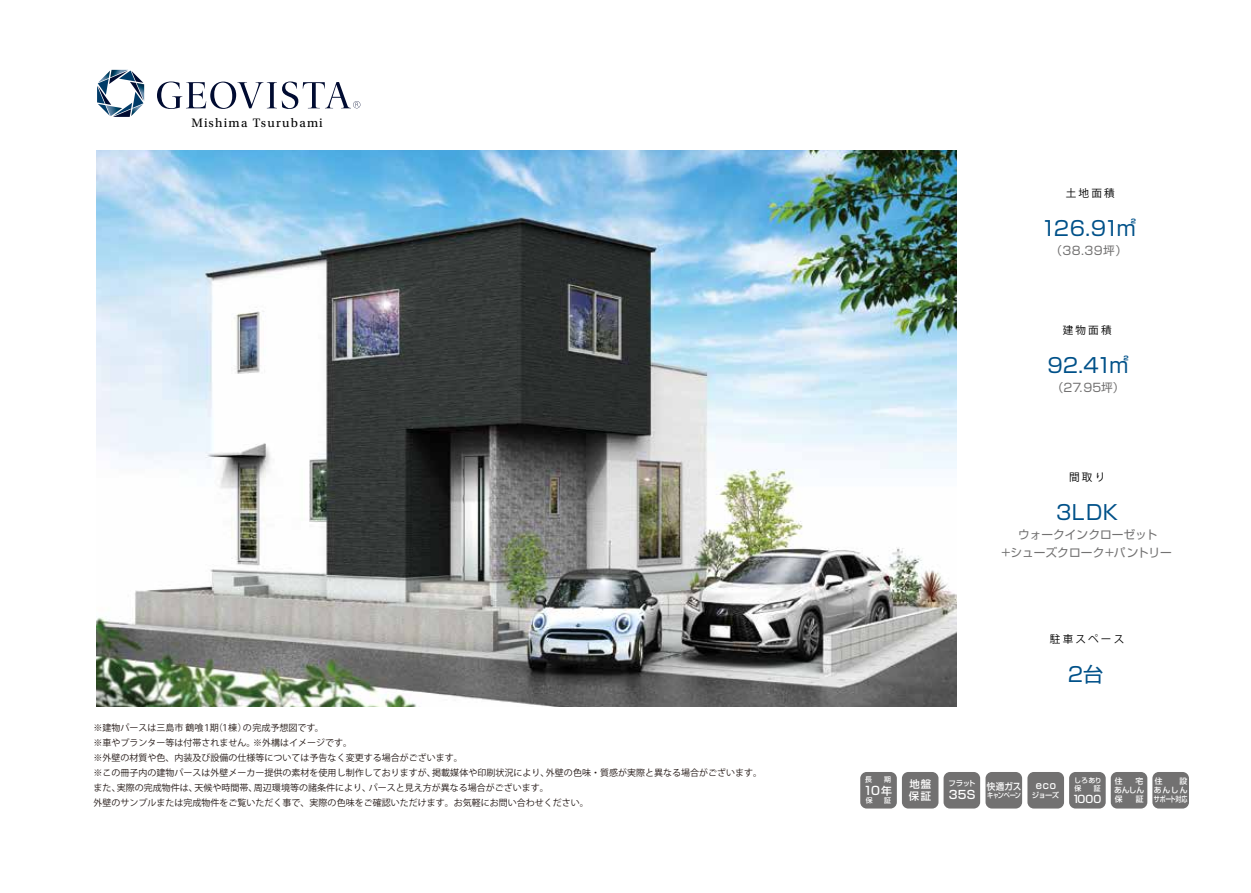
<style>
.page{position:relative;width:1251px;height:893px;background:#fff}
.page>*{position:absolute;margin:0;border:0;box-sizing:border-box;transform-origin:0 0}
.t1{font:20.25px "Shin Go Pro";color:#005189}
.t2{font:12.9px "Utopia Std";letter-spacing:.1em;color:#000}
.t3{font:11.7px/18px "Shin Go Pro";color:#727171;text-align:center}
.t4{font:500 11.7px "Shin Go Pro";color:#fff}
.t5{font:500 11.55px "Shin Go Pro";color:#fff}
.t6{font:10.65px "Koz Go Pr 6 N";letter-spacing:.2em;color:#000}
.t7{font:500 10.35px/12px "Shin Go Pro";letter-spacing:.015em;color:#fff}
.t8{font:500 9.9px "Shin Go Pro";color:#fff}
.t9{font:500 9.45px "Shin Go Pro";color:#fff;scale:.91 1}
.t10{font:9px/15px "Koz Go Pr 6 N";color:#221714}
.t11{font:500 7.8px/9.3px "Shin Go Pro";letter-spacing:-.025em;color:#fff}
.t12{font:500 7.35px "Shin Go Pro";letter-spacing:-.105em;color:#fff}
.t13{font:500 7.35px "Shin Go Pro";letter-spacing:-.105em;color:#fff;scale:.83 1}
.t14{font:500 6.9px/8.2px "Shin Go Pro";color:#fff}
.s1{font-size:10.95px}
</style>
<div class="page">
<svg style="left:157px;top:82px;width:203px;height:27px"></svg>
<svg style="left:97px;top:70px;width:47px;height:47px"></svg>
<img style="left:96px;top:151px;width:860px;height:556px">
<div style="left:860px;top:772px;width:36px;height:36px;background:#727171;border-radius:6px"></div>
<div style="left:901px;top:772px;width:37px;height:36px;background:#727171;border-radius:6px"></div>
<div style="left:943px;top:772px;width:36px;height:36px;background:#727171;border-radius:6px"></div>
<div style="left:985px;top:772px;width:36px;height:36px;background:#727171;border-radius:6px"></div>
<div style="left:1027px;top:772px;width:36px;height:36px;background:#727171;border-radius:6px"></div>
<div style="left:1068px;top:772px;width:37px;height:36px;background:#727171;border-radius:6px"></div>
<div style="left:1110px;top:772px;width:37px;height:36px;background:#727171;border-radius:6px"></div>
<div style="left:1152px;top:772px;width:36px;height:36px;background:#727171;border-radius:6px"></div>
<h2 class="t2" style="left:191px;top:116px;width:132px">Mishima Tsurubami</h2>
<p class="t10" style="left:93px;top:720px;width:670px">※建物パースは三島市 鶴喰１期（１棟）の完成予想図です。<br>※車やプランター等は付帯されません。※外構はイメージです。<br>※外壁の材質や色、内装及び設備の仕様等については予告なく変更する場合がございます。<br>※この冊子内の建物パースは外壁メーカー提供の素材を使用し制作しておりますが、掲載媒体や印刷状況により、外壁の色味・質感が実際と異なる場合がございます。また、実際の完成物件は、天候や時間帯、周辺環境等の諸条件により、パースと見え方が異なる場合がございます。<br>外壁のサンプルまたは完成物件をご覧いただく事で、実際の色味をご確認いただけます。お気軽にお問い合わせください。</p>
<p class="t6" style="left:1065px;top:187px;width:50px">土地面積</p>
<h1 class="t1" style="left:1040px;top:212px;width:97px">126.91㎡</h1>
<p class="t3" style="left:1050px;top:241px;width:78px">（38.39坪）</p>
<p class="t6" style="left:1062px;top:324px;width:50px">建物面積</p>
<h1 class="t1" style="left:1047px;top:348px;width:83px">92.41㎡</h1>
<p class="t3" style="left:1051px;top:377px;width:74px">（27.95坪）</p>
<p class="t6" style="left:1068px;top:471px;width:38px">間取り</p>
<h1 class="t1" style="left:1056px;top:495px;width:63px">3LDK</h1>
<p class="t3" style="left:1001px;top:524px;width:172px">ウォークインクローゼット<br>+シューズクローク+パントリー</p>
<p class="t6" style="left:1049px;top:633px;width:76px">駐車スペース</p>
<h1 class="t1" style="left:1067px;top:657px;width:37px">2台</h1>
<p class="t14" style="left:865px;top:775px;width:8px">長</p>
<p class="t14" style="left:884px;top:775px;width:8px">期</p>
<p class="t4" style="left:863px;top:781px;width:30px">10<span class="s1">年</span></p>
<p class="t14" style="left:865px;top:795px;width:8px">保</p>
<p class="t14" style="left:883px;top:795px;width:8px">証</p>
<p class="t7" style="left:908px;top:777px;width:24px">地盤保証</p>
<p class="t12" style="left:948px;top:778px;width:28px">フラット</p>
<p class="t5" style="left:948px;top:785px;width:28px">35S</p>
<p class="t9" style="left:986px;top:778px;width:39px">快適ガス</p>
<p class="t13" style="left:986px;top:790px;width:42px">キャンペーン</p>
<p class="t8" style="left:1035px;top:777px;width:22px">eco</p>
<p class="t12" style="left:1031px;top:789px;width:29px">ジョーズ</p>
<p class="t14" style="left:1073px;top:776px;width:29px">しろあり保　 証</p>
<p class="t7" style="left:1071px;top:791px;width:31px">1000</p>
<p class="t11" style="left:1114px;top:775px;width:9px">住</p>
<p class="t11" style="left:1114px;top:775px;width:31px;text-indent:21px">宅あんしん保　証</p>
<p class="t11" style="left:1154px;top:775px;width:9px">住</p>
<p class="t11" style="left:1153px;top:775px;width:35px;text-align:justify;text-indent:26px">設あんしんサポート対応</p>
</div>
